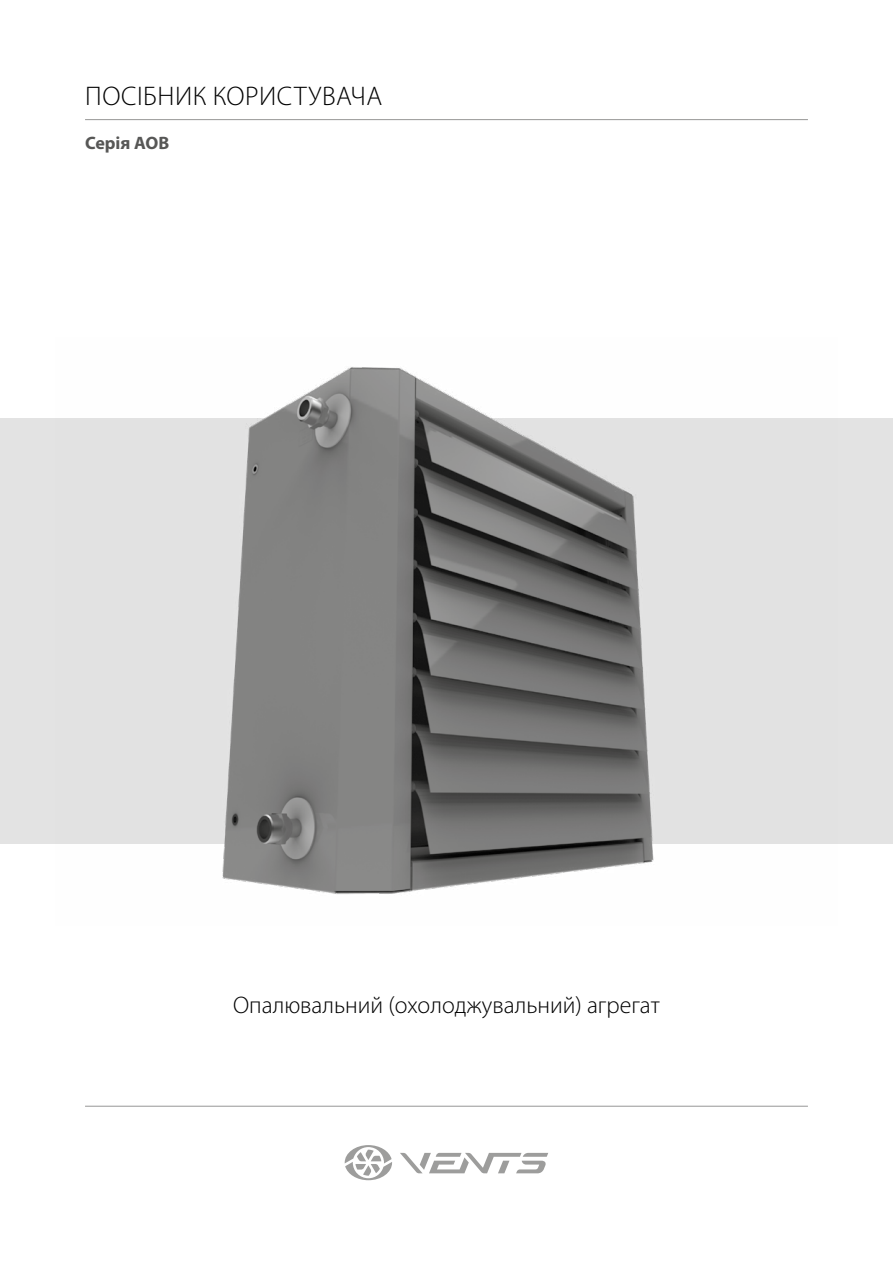
<style>
.page{position:relative;width:893px;height:1263px;background:#fff}
.page>*{position:absolute;margin:0;border:0;box-sizing:border-box;transform-origin:0 0}
.t1{font:300 27px "Myriad Pro";letter-spacing:.02em;color:#000}
.t2{font:300 24px "Myriad Pro";color:#000}
.t3{font:700 18px "Myriad Pro";color:#575756}
</style>
<div class="page">
<svg style="left:400px;top:1153px;width:148px;height:20px"></svg>
<svg style="left:345px;top:1145px;width:47px;height:35px"></svg>
<hr style="left:85px;top:119px;width:723px;height:1px;background:#9d9d9c">
<div style="left:0;top:419px;width:893px;height:425px;background:#e3e3e3"></div>
<img style="left:55px;top:367px;width:783px;height:527px">
<hr style="left:85px;top:1106px;width:723px;height:1px;background:#9d9d9c">
<p class="t1" style="left:85px;top:81px;width:298px">ПОСІБНИК КОРИСТУВАЧА</p>
<p class="t3" style="left:85px;top:131px;width:86px">Серія АОВ</p>
<p class="t2" style="left:233px;top:992px;width:428px">Опалювальний (охолоджувальний) агрегат</p>
</div>
